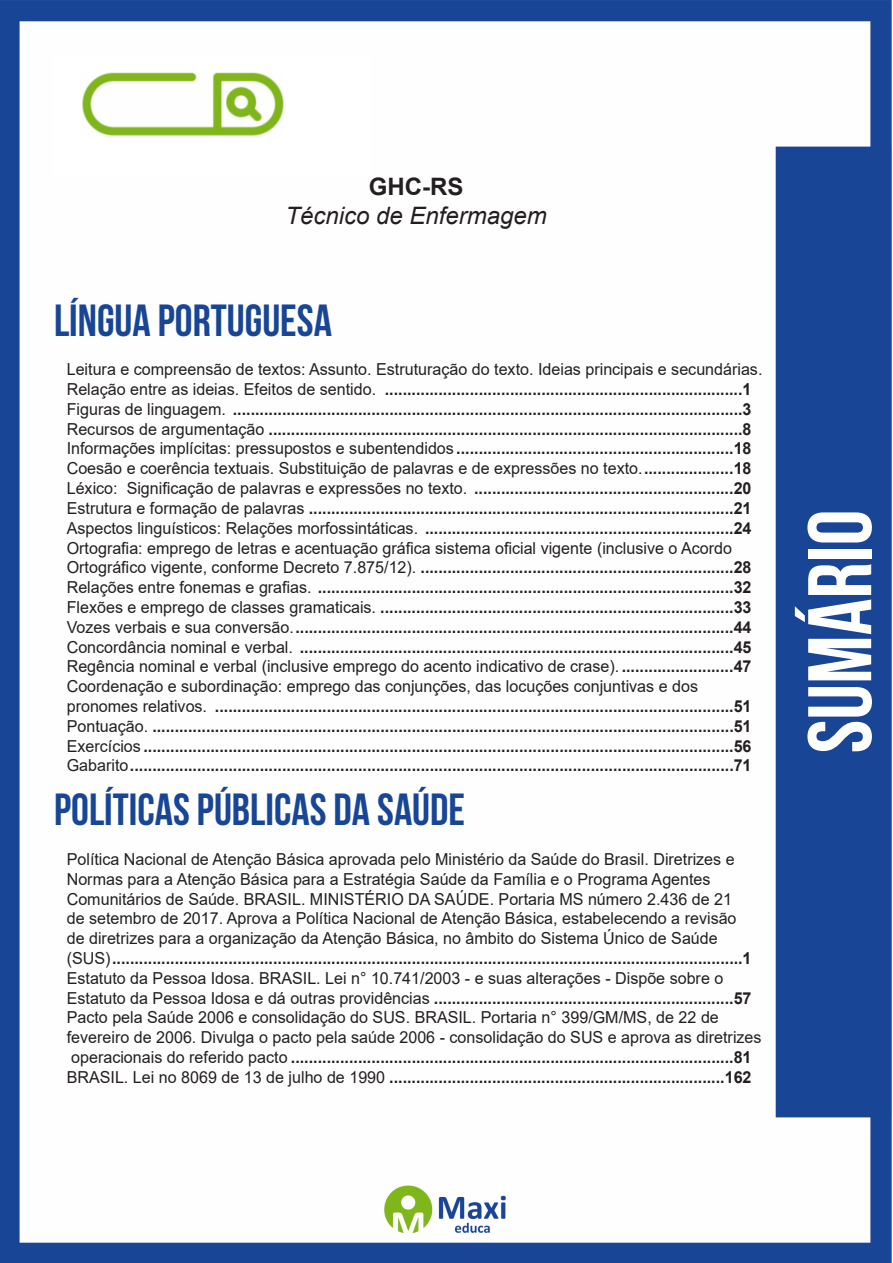
<style>
.page{position:relative;width:893px;height:1263px;background:#fff}
.page>*{position:absolute;margin:0;border:0;box-sizing:border-box;transform-origin:0 0}
.t1{font:700 90px "Bebas Neue";color:#fff}
.t2{font:700 45px "Bebas Neue";color:#184696}
.t3{font:italic 24px "Arial";color:#231f20}
.t4{font:700 24px "Arial";color:#231f20}
.TABULAÇÃO_BOLD{font:700 16.5px "Arial";color:#231f20}
.TABULAÇÃO_BOLD-2{font:16.5px/19.8px "Arial";color:#231f20}
.s1{font-weight:700}
.s2{font-weight:400}
</style>
<div class="page">
<img style="left:0;top:0;width:892px;height:1263px">
<div style="left:53px;top:55px;width:317px;height:121px;background:#fff"></div>
<img style="left:82px;top:72px;width:201px;height:64px">
<p class="t4" style="left:369px;top:170px;width:96px">GHC-RS</p>
<p class="t3" style="left:285px;top:200px;width:263px">Técnico de Enfermagem</p>
<p class="t2" style="left:54px;top:295px;width:279px">LÍNGUA PORTUGUESA</p>
<p class="TABULAÇÃO_BOLD-2" style="left:67px;top:359px;width:697px">Leitura e compreensão de textos: Assunto. Estruturação do texto. Ideias principais e secundárias.<br>Relação entre as ideias. Efeitos de sentido. <span class="s1">................................................................................1</span></p>
<p class="TABULAÇÃO_BOLD" style="left:67px;top:397px;width:686px"><span class="s2">Figuras de linguagem.</span> ..................................................................................................................3</p>
<p class="TABULAÇÃO_BOLD" style="left:67px;top:417px;width:686px"><span class="s2">Recursos de argumentação</span> ..........................................................................................................8</p>
<p class="TABULAÇÃO_BOLD" style="left:67px;top:437px;width:686px"><span class="s2">Informações implícitas: pressupostos e subentendidos</span> ..............................................................18</p>
<p class="TABULAÇÃO_BOLD-2" style="left:67px;top:458px;width:686px">Coesão e coerência textuais. Substituição de palavras e de expressões no texto.<span class="s1">....................18</span></p>
<p class="TABULAÇÃO_BOLD" style="left:67px;top:477px;width:686px"><span class="s2">Léxico: Significação de palavras e expressões no texto.</span> ..........................................................20</p>
<p class="TABULAÇÃO_BOLD" style="left:67px;top:496px;width:686px"><span class="s2">Estrutura e formação de palavras</span> ...............................................................................................21</p>
<p class="TABULAÇÃO_BOLD" style="left:67px;top:516px;width:686px"><span class="s2">Aspectos linguísticos: Relações morfossintáticas.</span> .....................................................................24</p>
<p class="TABULAÇÃO_BOLD-2" style="left:67px;top:538px;width:667px">Ortografia: emprego de letras e acentuação gráfica sistema oficial vigente (inclusive o Acordo</p>
<p class="TABULAÇÃO_BOLD" style="left:67px;top:556px;width:686px"><span class="s2">Ortográfico vigente, conforme Decreto 7.875/12).</span> ......................................................................28</p>
<p class="TABULAÇÃO_BOLD" style="left:67px;top:576px;width:686px"><span class="s2">Relações entre fonemas e grafias.</span> .............................................................................................32</p>
<p class="TABULAÇÃO_BOLD" style="left:67px;top:595px;width:686px"><span class="s2">Flexões e emprego de classes gramaticais.</span> ...............................................................................33</p>
<p class="TABULAÇÃO_BOLD" style="left:67px;top:615px;width:686px"><span class="s2">Vozes verbais e sua conversão.</span>..................................................................................................44</p>
<p class="TABULAÇÃO_BOLD" style="left:67px;top:635px;width:686px"><span class="s2">Concordância nominal e verbal.</span> .................................................................................................45</p>
<p class="TABULAÇÃO_BOLD-2" style="left:67px;top:656px;width:686px">Regência nominal e verbal (inclusive emprego do acento indicativo de crase). <span class="s1">.........................47</span></p>
<p class="TABULAÇÃO_BOLD-2" style="left:67px;top:676px;width:633px">Coordenação e subordinação: emprego das conjunções, das locuções conjuntivas e dos</p>
<p class="TABULAÇÃO_BOLD" style="left:67px;top:694px;width:686px"><span class="s2">pronomes relativos.</span> ....................................................................................................................51</p>
<p class="TABULAÇÃO_BOLD" style="left:67px;top:714px;width:686px"><span class="s2">Pontuação.</span> ..................................................................................................................................51</p>
<p class="TABULAÇÃO_BOLD" style="left:67px;top:734px;width:686px"><span class="s2">Exercícios</span> ....................................................................................................................................56</p>
<p class="TABULAÇÃO_BOLD" style="left:67px;top:754px;width:686px"><span class="s2">Gabarito</span>.......................................................................................................................................71</p>
<p class="t2" style="left:54px;top:785px;width:413px">POLÍTICAS PÚBLICAS DA SAÚDE</p>
<p class="TABULAÇÃO_BOLD-2" style="left:67px;top:849px;width:669px">Política Nacional de Atenção Básica aprovada pelo Ministério da Saúde do Brasil. Diretrizes e</p>
<p class="TABULAÇÃO_BOLD-2" style="left:67px;top:869px;width:645px">Normas para a Atenção Básica para a Estratégia Saúde da Família e o Programa Agentes</p>
<p class="TABULAÇÃO_BOLD-2" style="left:67px;top:889px;width:667px">Comunitários de Saúde. BRASIL. MINISTÉRIO DA SAÚDE. Portaria MS número 2.436 de 21</p>
<p class="TABULAÇÃO_BOLD-2" style="left:67px;top:908px;width:671px">de setembro de 2017. Aprova a Política Nacional de Atenção Básica, estabelecendo a revisão</p>
<p class="TABULAÇÃO_BOLD-2" style="left:67px;top:928px;width:652px">de diretrizes para a organização da Atenção Básica, no âmbito do Sistema Único de Saúde</p>
<p class="TABULAÇÃO_BOLD" style="left:67px;top:946px;width:686px"><span class="s2">(SUS)</span>.............................................................................................................................................1</p>
<p class="TABULAÇÃO_BOLD-2" style="left:67px;top:968px;width:658px">Estatuto da Pessoa Idosa. BRASIL. Lei n° 10.741/2003 - e suas alterações - Dispõe sobre o</p>
<p class="TABULAÇÃO_BOLD" style="left:67px;top:986px;width:686px"><span class="s2">Estatuto da Pessoa Idosa e dá outras providências</span> ...................................................................57</p>
<p class="TABULAÇÃO_BOLD-2" style="left:67px;top:1007px;width:654px">Pacto pela Saúde 2006 e consolidação do SUS. BRASIL. Portaria n° 399/GM/MS, de 22 de</p>
<p class="TABULAÇÃO_BOLD-2" style="left:67px;top:1027px;width:696px">fevereiro de 2006. Divulga o pacto pela saúde 2006 - consolidação do SUS e aprova as diretrizes</p>
<p class="TABULAÇÃO_BOLD" style="left:71px;top:1045px;width:682px"><span class="s2">operacionais do referido pacto</span> ...................................................................................................81</p>
<p class="TABULAÇÃO_BOLD" style="left:67px;top:1065px;width:686px"><span class="s2">BRASIL. Lei no 8069 de 13 de julho de 1990</span> ...........................................................................162</p>
<h1 class="t1" style="left:791px;top:753px;width:245px;rotate:-90deg">SUMÁRIO</h1>
</div>
